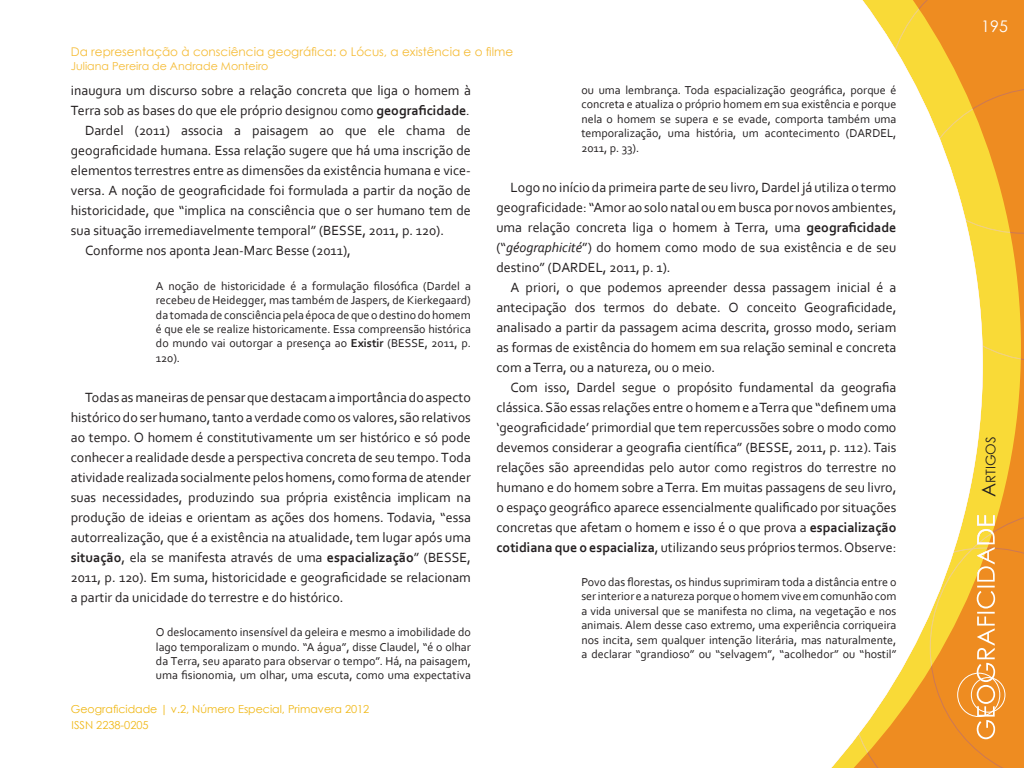
<style>
.page{position:relative;width:1024px;height:768px;background:#fff}
.page>*{position:absolute;margin:0;border:0;box-sizing:border-box;transform-origin:0 0}
.t1{font:16px "Century Gothic";color:#fff}
.corpo{font:14px/20px "Corbel";color:#231f20;text-align:justify}
.t2{font:13.3px "Century Gothic";color:#231f20}
.citacao{font:12px/14.4px "Corbel";color:#231f20;text-align:justify}
.t3{font:12px "Century Gothic";color:#f5bc37}
.t4{font:11px "Century Gothic";color:#f0b817}
.t5{font:11px "Century Gothic";color:#f5bc37}
.s1{font-weight:700}
.s2{font-style:italic}
.s3{font-size:19px}
</style>
<div class="page">
<svg style="left:1021px;top:87px;width:3px;height:275px"></svg>
<svg style="left:1021px;top:510px;width:3px;height:258px"></svg>
<svg style="left:831px;top:0;width:190px;height:768px"></svg>
<p class="t3" style="left:71px;top:44px;width:444px">Da representação à consciência geográfica: o Lócus, a existência e o filme</p>
<p class="t5" style="left:71px;top:58px;width:199px">Juliana Pereira de Andrade Monteiro</p>
<p class="corpo" style="left:71px;top:80px;width:402px">inaugura um discurso sobre a relação concreta que liga o homem à<br>Terra sob as bases do que ele próprio designou como <span class="s1">geograficidade</span><span class="s2">.</span></p>
<p class="corpo" style="left:71px;top:120px;width:402px;text-indent:14px">Dardel (2011) associa a paisagem ao que ele chama de geograficidade humana. Essa relação sugere que há uma inscrição de elementos terrestres entre as dimensões da existência humana e vice&shy;versa. A noção de geograficidade foi formulada a partir da noção de historicidade, que “implica na consciência que o ser humano tem de sua situação irremediavelmente temporal” (BESSE, 2011, p. 120).</p>
<p class="corpo" style="left:85px;top:240px;width:267px">Conforme nos aponta Jean-Marc Besse (2011),</p>
<p class="citacao" style="left:156px;top:278px;width:317px">A noção de historicidade é a formulação filosófica (Dardel a recebeu de Heidegger, mas também de Jaspers, de Kierkegaard) da tomada de consciência pela época de que o destino do homem é que ele se realize historicamente. Essa compreensão histórica do mundo vai outorgar a presença ao <span class="s1">Existir</span> (BESSE, 2011, p.<br>120).</p>
<p class="corpo" style="left:71px;top:387px;width:402px;text-indent:14px">Todas as maneiras de pensar que destacam a importância do aspecto histórico do ser humano, tanto a verdade como os valores, são relativos ao tempo. O homem é constitutivamente um ser histórico e só pode conhecer a realidade desde a perspectiva concreta de seu tempo. Toda atividade realizada socialmente pelos homens, como forma de atender suas necessidades, produzindo sua própria existência implicam na produção de ideias e orientam as ações dos homens. Todavia, “essa autorrealização, que é a existência na atualidade, tem lugar após uma <span class="s1">situação</span>, ela se manifesta através de uma <span class="s1">espacialização</span>” (BESSE, 2011, p. 120). Em suma, historicidade e geograficidade se relacionam a partir da unicidade do terrestre e do histórico.</p>
<p class="citacao" style="left:156px;top:625px;width:317px">O deslocamento insensível da geleira e mesmo a imobilidade do lago temporalizam o mundo. “A água”, disse Claudel, “é o olhar da Terra, seu aparato para observar o tempo”. Há, na paisagem, uma fisionomia, um olhar, uma escuta, como uma expectativa</p>
<p class="t4" style="left:71px;top:702px;width:300px">Geograficidade | v.2, Número Especial, Primavera 2012</p>
<p class="t4" style="left:72px;top:717px;width:79px">ISSN 2238-0205</p>
<p class="citacao" style="left:581px;top:82px;width:317px">ou uma lembrança. Toda espacialização geográfica, porque é concreta e atualiza o próprio homem em sua existência e porque nela o homem se supera e se evade, comporta também uma temporalização, uma história, um acontecimento (DARDEL, 2011, p. 33).</p>
<p class="corpo" style="left:496px;top:177px;width:402px;text-indent:14px">Logo no início da primeira parte de seu livro, Dardel já utiliza o termo geograficidade: “Amor ao solo natal ou em busca por novos ambientes, uma relação concreta liga o homem à Terra, uma <span class="s1">geograficidade </span>(“<span class="s2">géographicité</span>”) do homem como modo de sua existência e de seu destino” (DARDEL, 2011, p. 1).</p>
<p class="corpo" style="left:496px;top:277px;width:402px;text-indent:14px">A priori, o que podemos apreender dessa passagem inicial é a antecipação dos termos do debate. O conceito Geograficidade, analisado a partir da passagem acima descrita, grosso modo, seriam as formas de existência do homem em sua relação seminal e concreta com a Terra, ou a natureza, ou o meio.</p>
<p class="corpo" style="left:496px;top:377px;width:402px;text-indent:14px">Com isso, Dardel segue o propósito fundamental da geografia clássica. São essas relações entre o homem e a Terra que “definem uma ‘geograficidade’ primordial que tem repercussões sobre o modo como devemos considerar a geografia científica” (BESSE, 2011, p. 112). Tais relações são apreendidas pelo autor como registros do terrestre no humano e do homem sobre a Terra. Em muitas passagens de seu livro, o espaço geográfico aparece essencialmente qualificado por situações concretas que afetam o homem e isso é o que prova a <span class="s1">espacialização cotidiana que o espacializa</span>, utilizando seus próprios termos. Observe:</p>
<p class="citacao" style="left:581px;top:574px;width:317px">Povo das florestas, os hindus suprimiram toda a distância entre o ser interior e a natureza porque o homem vive em comunhão com a vida universal que se manifesta no clima, na vegetação e nos animais. Alem desse caso extremo, uma experiência corriqueira nos incita, sem qualquer intenção literária, mas naturalmente, a declarar “grandioso” ou “selvagem”, “acolhedor” ou “hostil”</p>
<p class="t1" style="left:981px;top:15px;width:28px">195</p>
<p class="t2" style="left:981px;top:497px;width:62px;rotate:-90deg"><span class="s3">A</span>rtigos</p>
</div>
